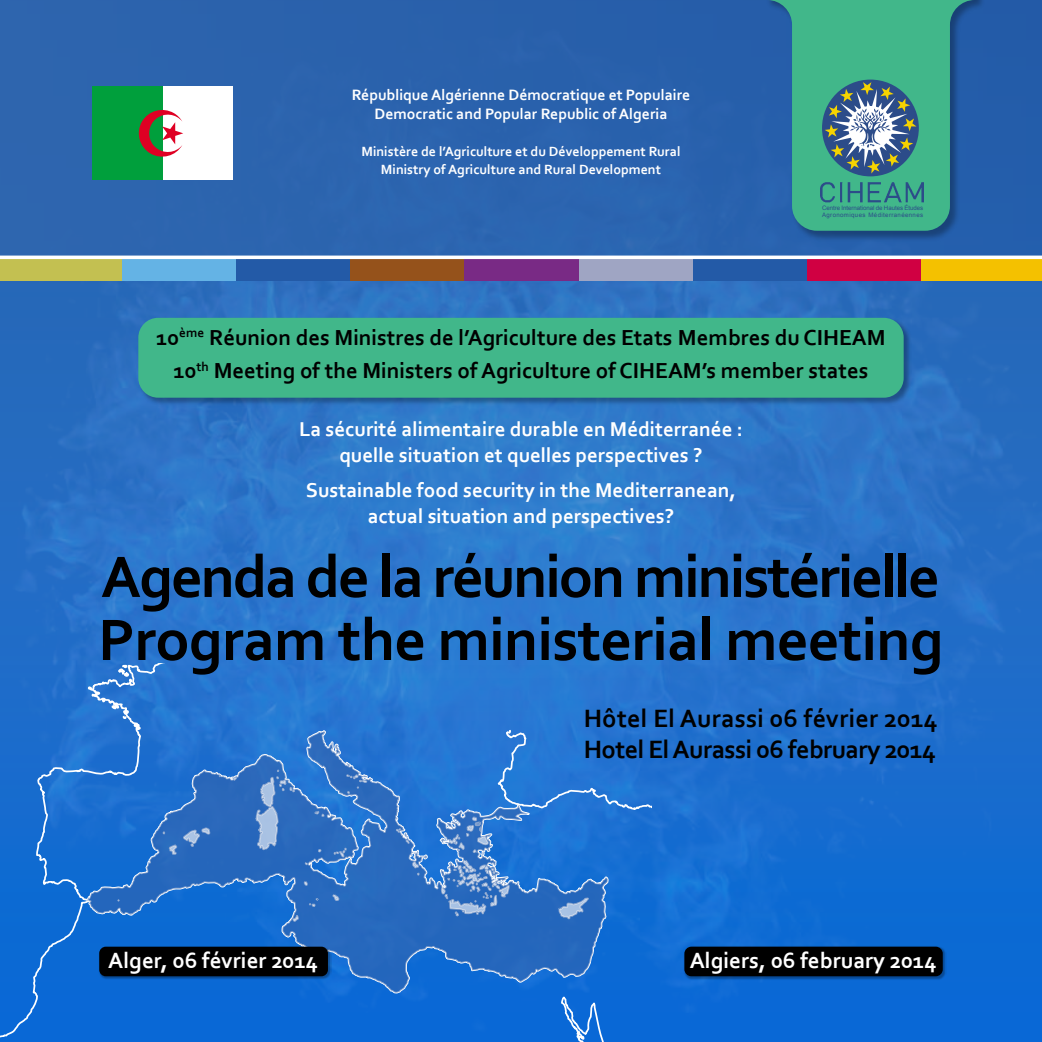
<style>
.page{position:relative;width:1042px;height:1042px;background:#fff}
.page>*{position:absolute;margin:0;border:0;box-sizing:border-box;transform-origin:0 0}
.t1{font:700 61.25px/63px "Corbel";letter-spacing:-.03em;color:#000}
.t2{font:700 26.25px/31.5px "Corbel";letter-spacing:-.02em;color:#000}
.t3{font:700 23.1px "Corbel";color:#fff}
.t4{font:700 22.75px/33.2px "Corbel";color:#000;text-align:center}
.t5{font:700 21px/25.2px "Corbel";color:#fff;text-align:center}
.t6{font:700 15.75px/18.9px "Corbel";color:#fff;text-align:center}
.t7{font:700 14px/18.2px "Corbel";color:#fff;text-align:center}
.t8{font:6.12px/6.8px "Arial";letter-spacing:-.005em;color:#2c4c89}
</style>
<div class="page">
<img style="left:0;top:280px;width:1042px;height:762px">
<div style="left:920px;top:259px;width:122px;height:21px;background:#f4c100"></div>
<div style="left:806px;top:259px;width:114px;height:21px;background:#d00042"></div>
<div style="left:692px;top:259px;width:114px;height:21px;background:#235aa7"></div>
<div style="left:578px;top:259px;width:114px;height:21px;background:#9fa5c3"></div>
<div style="left:464px;top:259px;width:114px;height:21px;background:#792a85"></div>
<div style="left:350px;top:259px;width:114px;height:21px;background:#95521b"></div>
<div style="left:236px;top:259px;width:114px;height:21px;background:#235aa7"></div>
<div style="left:122px;top:259px;width:114px;height:21px;background:#64b3e5"></div>
<div style="left:0;top:259px;width:122px;height:21px;background:#c3c051"></div>
<img style="left:136px;top:316px;width:777px;height:92px">
<div style="left:138px;top:318px;width:765px;height:80px;background:#41b78a;border-radius:20px"></div>
<div style="left:0;top:0;width:1042px;height:259px;background:#2b63ad"></div>
<div style="left:92px;top:87px;width:140px;height:93px;background:#fff"></div>
<div style="left:92px;top:87px;width:70px;height:93px;background:#009f3c"></div>
<svg style="left:138px;top:107px;width:45px;height:53px"></svg>
<svg style="left:767px;top:0;width:208px;height:231px;fill:#41b78a"></svg>
<div style="left:822px;top:80px;width:97px;height:96px;background:#2c4c89;border-radius:50%"></div>
<svg style="left:824px;top:82px;width:92px;height:91px"></svg>
<img style="left:821px;top:180px;width:102px;height:24px">
<hr style="left:0;top:256px;width:1042px;height:3px;background:#fff">
<svg style="left:87px;top:731px;width:521px;height:261px;background:#2570ca"></svg>
<svg style="left:291px;top:914px;width:9px;height:9px"></svg>
<svg style="left:332px;top:893px;width:9px;height:9px"></svg>
<svg style="left:304px;top:861px;width:9px;height:4px"></svg>
<svg style="left:313px;top:810px;width:15px;height:7px"></svg>
<svg style="left:317px;top:848px;width:5px;height:5px"></svg>
<svg style="left:308px;top:897px;width:10px;height:10px"></svg>
<svg style="left:303px;top:880px;width:6px;height:7px"></svg>
<svg style="left:333px;top:847px;width:15px;height:11px"></svg>
<svg style="left:344px;top:772px;width:26px;height:25px"></svg>
<svg style="left:396px;top:828px;width:15px;height:17px"></svg>
<svg style="left:412px;top:860px;width:8px;height:16px"></svg>
<svg style="left:218px;top:774px;width:4px;height:4px"></svg>
<svg style="left:231px;top:776px;width:7px;height:5px"></svg>
<svg style="left:254px;top:769px;width:41px;height:82px;background:#5587c9"></svg>
<svg style="left:117px;top:898px;width:4px;height:4px"></svg>
<svg style="left:162px;top:827px;width:49px;height:28px"></svg>
<svg style="left:439px;top:718px;width:213px;height:204px;background:#2d79d1"></svg>
<img style="left:99px;top:946px;width:232px;height:33px">
<div style="left:99px;top:946px;width:229px;height:30px;background:#000;border-radius:7px"></div>
<img style="left:684px;top:946px;width:262px;height:34px">
<div style="left:684px;top:946px;width:259px;height:30px;background:#000;border-radius:7px"></div>
<p class="t6" style="left:352px;top:85px;width:340px">République Algérienne Démocratique et Populaire<br>Democratic and Popular Republic of Algeria</p>
<p class="t7" style="left:361px;top:142px;width:321px">Ministère de l’Agriculture et du Développement Rural<br>Ministry of Agriculture and Rural Development</p>
<p class="t8" style="left:822px;top:204px;width:103px">Centre International de Hautes Études<br>Agronomiques Méditerranéennes</p>
<p class="t4" style="left:156px;top:320px;width:731px">10<sup>ème</sup> Réunion des Ministres de l’Agriculture des Etats Membres du CIHEAM<br>10<sup>th</sup> Meeting of the Ministers of Agriculture of CIHEAM’s member states</p>
<p class="t5" style="left:299px;top:416px;width:445px">La sécurité alimentaire durable en Méditerranée : quelle situation et quelles perspectives ?</p>
<p class="t5" style="left:306px;top:477px;width:432px">Sustainable food security in the Mediterranean, actual situation and perspectives?</p>
<h1 class="t1" style="left:98px;top:543px;width:847px">Agenda de la réunion ministérielle<br>Program the ministerial meeting</h1>
<p class="t2" style="left:584px;top:701px;width:355px">Hôtel El Aurassi 06 février 2014<br>Hotel El Aurassi 06 february 2014</p>
<p class="t3" style="left:108px;top:946px;width:211px">Alger, 06 février 2014</p>
<p class="t3" style="left:690px;top:946px;width:248px">Algiers, 06 february 2014</p>
</div>
